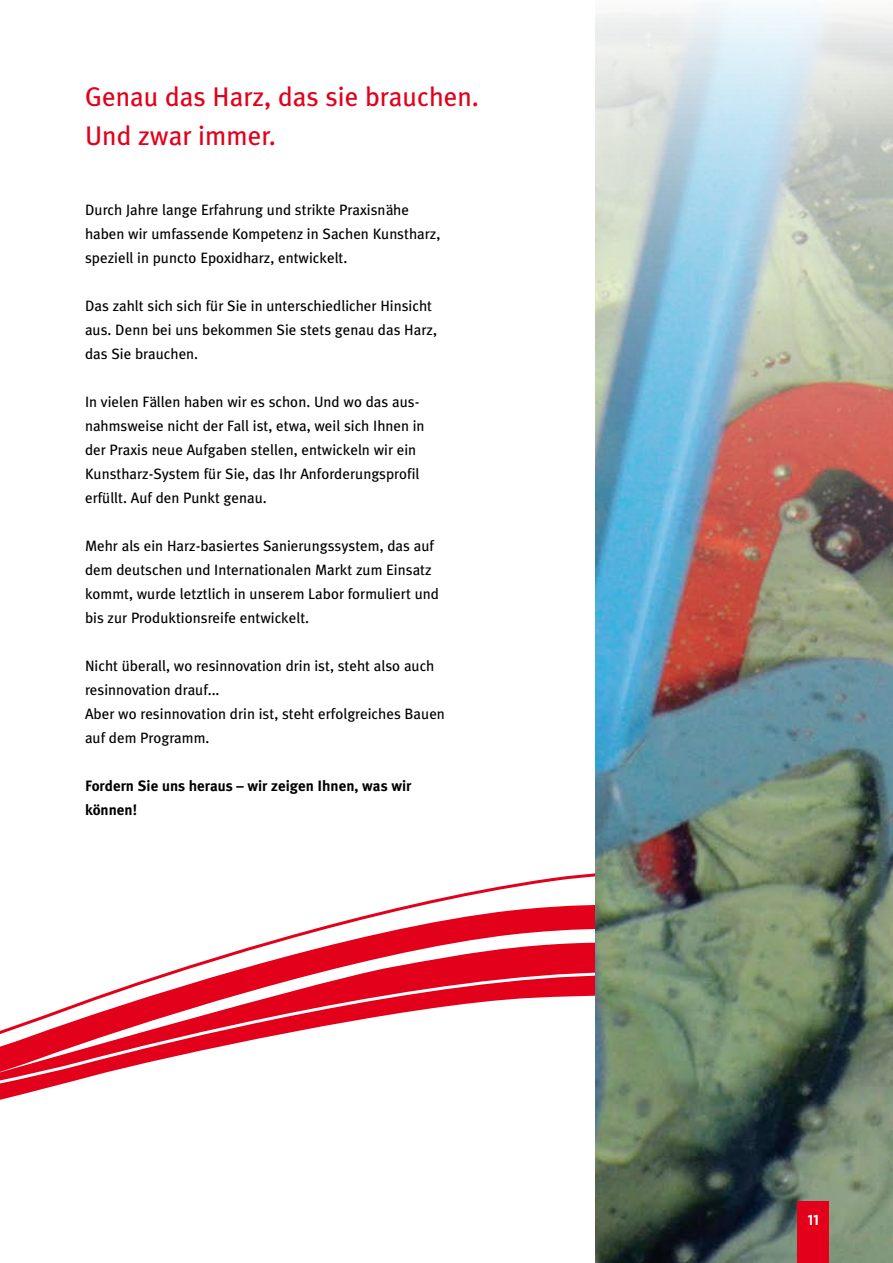
<style>
.page{position:relative;width:893px;height:1263px;background:#fff}
.page>*{position:absolute;margin:0;border:0;box-sizing:border-box;transform-origin:0 0}
.t1{font:27px/39px "Meta Plus";color:#e2001a}
.t2{font:15px/24px "Meta Plus";color:#000}
.t3{font:700 15px/24px "Meta Plus";color:#000}
.t4{font:15px "The Sans Bold Caps";color:#fff}
</style>
<div class="page">
<svg style="left:292px;top:900px;width:303px;height:35px"></svg>
<svg style="left:169px;top:935px;width:426px;height:37px;fill:#e2001a"></svg>
<svg style="left:0;top:972px;width:595px;height:128px"></svg>
<img style="left:595px;top:3px;width:298px;height:1260px">
<div style="left:797px;top:1201px;width:32px;height:62px;background:#e2001a"></div>
<h1 class="t1" style="left:85px;top:77px;width:395px">Genau das Harz, das sie brauchen.<br>Und zwar immer.</h1>
<p class="t2" style="left:85px;top:197px;width:357px">Durch Jahre lange Erfahrung und strikte Praxisnähe haben wir umfassende Kompetenz in Sachen Kunstharz, speziell in puncto Epoxidharz, entwickelt.</p>
<p class="t2" style="left:85px;top:293px;width:353px">Das zahlt sich sich für Sie in unterschiedlicher Hinsicht aus. Denn bei uns bekommen Sie stets genau das Harz, das Sie brauchen.</p>
<p class="t2" style="left:85px;top:389px;width:341px">In vielen Fällen haben wir es schon. Und wo das aus&shy;nahmsweise nicht der Fall ist, etwa, weil sich Ihnen in der Praxis neue Aufgaben stellen, entwickeln wir ein Kunstharz-System für Sie, das Ihr Anforderungsprofil erfüllt. Auf den Punkt genau.</p>
<p class="t2" style="left:85px;top:533px;width:356px">Mehr als ein Harz-basiertes Sanierungssystem, das auf dem deutschen und Internationalen Markt zum Einsatz kommt, wurde letztlich in unserem Labor formuliert und bis zur Produktionsreife entwickelt.</p>
<p class="t2" style="left:85px;top:653px;width:361px">Nicht überall, wo resinnovation drin ist, steht also auch resinnovation drauf...<br>Aber wo resinnovation drin ist, steht erfolgreiches Bauen auf dem Programm.</p>
<p class="t3" style="left:85px;top:774px;width:328px">Fordern Sie uns heraus – wir zeigen Ihnen, was wir können!</p>
<p class="t4" style="left:808px;top:1207px;width:13px">11</p>
</div>
